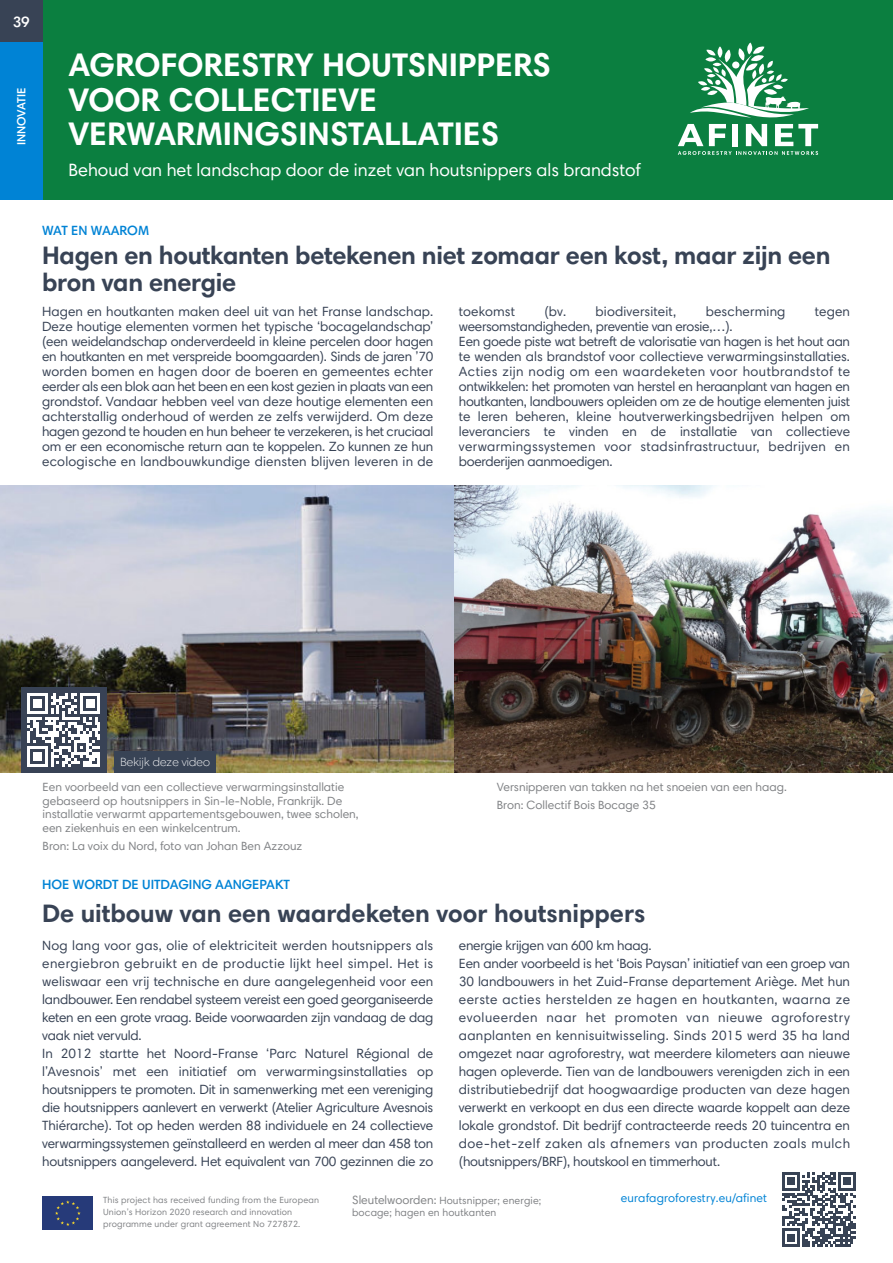
<style>
.page{position:relative;width:893px;height:1263px;background:#fff}
.page>*{position:absolute;margin:0;border:0;box-sizing:border-box;transform-origin:0 0}
.t1{font:700 33px/34.5px "Harmonia Sans Pro Cyr";color:#fff}
.t2{font:700 25.5px/27px "Harmonia Sans Pro Cyr";letter-spacing:-.01em;color:#384355}
.t3{font:18px "Harmonia Sans Pro Cyr";color:#fff}
.t4{font:600 15px "Harmonia Sans Pro Cyr";color:#fff}
.t5{font:13.5px/18px "Harmonia Sans Pro Cyr";color:#384355}
.t6{font:600 13.5px "Harmonia Sans Pro Cyr";color:#0083d5}
.t7{font:12px/13.5px "Harmonia Sans Pro Cyr";color:#808285}
.t8{font:12px "Harmonia Sans Pro Cyr";letter-spacing:.015em;color:#0083d5}
.t9{font:300 12px "Harmonia Sans Pro Cyr";letter-spacing:.01em;color:#fff}
.t10{font:600 12px "Harmonia Sans Pro Cyr";color:#fff}
.t11{font:10.5px "Harmonia Sans Pro Cyr";letter-spacing:.01em;color:#808285}
.t12{font:9px/12px "Harmonia Sans Pro Cyr";letter-spacing:.015em;color:#808285}
.s1{font-size:12px;color:#818385}
</style>
<div class="page">
<div style="left:0;top:0;width:893px;height:200px;background:#0b7f40"></div>
<div style="left:0;top:0;width:43px;height:43px;background:#384355"></div>
<div style="left:0;top:43px;width:43px;height:157px;background:#0083d5"></div>
<svg style="left:678px;top:43px;width:140px;height:112px"></svg>
<svg style="left:782px;top:1172px;width:74px;height:74px"></svg>
<div style="left:42px;top:1196px;width:51px;height:34px;background:#263a79"></div>
<svg style="left:55px;top:1200px;width:26px;height:26px"></svg>
<img style="left:0;top:486px;width:455px;height:286px">
<div style="left:21px;top:687px;width:85px;height:85px;background:#384255"></div>
<svg style="left:27px;top:693px;width:73px;height:73px"></svg>
<div style="left:115px;top:751px;width:101px;height:21px;background:#384355"></div>
<img style="left:455px;top:486px;width:438px;height:286px">
<p class="t4" style="left:13px;top:16px;width:19px">39</p>
<p class="t10" style="left:17px;top:145px;width:59px;rotate:-90deg">INNOVATIE</p>
<h1 class="t1" style="left:68px;top:51px;width:484px">AGROFORESTRY HOUTSNIPPERS<br>VOOR COLLECTIEVE<br>VERWARMINGSINSTALLATIES</h1>
<h3 class="t3" style="left:68px;top:163px;width:574px">Behoud van het landschap door de inzet van houtsnippers als brandstof</h3>
<p class="t6" style="left:42px;top:225px;width:108px">WAT EN WAAROM</p>
<h2 class="t2" style="left:42px;top:245px;width:790px">Hagen en houtkanten betekenen niet zomaar een kost, maar zijn een bron van energie</h2>
<p class="t5" style="left:42px;top:305px;width:393px;line-height:15px;text-align:justify">Hagen en houtkanten maken deel uit van het Franse landschap.<br>Deze houtige elementen vormen het typische ‘bocagelandschap’ (een weidelandschap onderverdeeld in kleine percelen door hagen en houtkanten en met verspreide boomgaarden). Sinds de jaren ’70 worden bomen en hagen door de boeren en gemeentes echter eerder als een blok aan het been en een kost gezien in plaats van een grondstof. Vandaar hebben veel van deze houtige elementen een achterstallig onderhoud of werden ze zelfs verwijderd. Om deze hagen gezond te houden en hun beheer te verzekeren, is het cruciaal om er een economische return aan te koppelen. Zo kunnen ze hun ecologische en landbouwkundige diensten blijven leveren in de</p>
<p class="t5" style="left:459px;top:304px;width:58px">toekomst</p>
<p class="t5" style="left:544px;top:304px;width:134px">(bv. biodiversiteit,</p>
<p class="t5" style="left:706px;top:304px;width:81px">bescherming</p>
<p class="t5" style="left:815px;top:304px;width:37px">tegen</p>
<p class="t5" style="left:459px;top:320px;width:393px;line-height:15px">weersomstandigheden, preventie van erosie,…).<br>Een goede piste wat betreft de valorisatie van hagen is het hout aan te wenden als brandstof voor collectieve verwarmingsinstallaties.<br>Acties zijn nodig om een waardeketen voor houtbrandstof te ontwikkelen: het promoten van herstel en heraanplant van hagen en houtkanten, landbouwers opleiden om ze de houtige elementen juist te leren beheren, kleine houtverwerkingsbedrijven helpen om leveranciers te vinden en de installatie van collectieve verwarmingssystemen voor stadsinfrastructuur, bedrijven en boerderijen aanmoedigen.</p>
<p class="t9" style="left:120px;top:757px;width:91px">Bekijk deze video</p>
<p class="t7" style="left:43px;top:781px;width:318px">Een voorbeeld van een collectieve verwarmingsinstallatie gebaseerd op houtsnippers in Sin-le-Noble, Frankrijk. De installatie verwarmt appartementsgebouwen, twee scholen, een ziekenhuis en een winkelcentrum.</p>
<p class="t7" style="left:43px;top:840px;width:261px">Bron: La voix du Nord, foto van Johan Ben Azzouz</p>
<p class="t6" style="left:42px;top:879px;width:249px">HOE WORDT DE UITDAGING AANGEPAKT</p>
<p class="t7" style="left:497px;top:779px;width:291px;line-height:18px">Versnipperen van takken na het snoeien van een haag.<br>Bron: Collectif Bois Bocage 35</p>
<h2 class="t2" style="left:42px;top:903px;width:605px">De uitbouw van een waardeketen voor houtsnippers</h2>
<p class="t5" style="left:42px;top:938px;width:393px">Nog lang voor gas, olie of elektriciteit werden houtsnippers als energiebron gebruikt en de productie lijkt heel simpel. Het is weliswaar een vrij technische en dure aangelegenheid voor een landbouwer. Een rendabel systeem vereist een goed georganiseerde keten en een grote vraag. Beide voorwaarden zijn vandaag de dag vaak niet vervuld.<br>In 2012 startte het Noord-Franse ‘Parc Naturel Régional de l’Avesnois’ met een initiatief om verwarmingsinstallaties op houtsnippers te promoten. Dit in samenwerking met een vereniging die houtsnippers aanlevert en verwerkt (Atelier Agriculture Avesnois Thiérarche). Tot op heden werden 88 individuele en 24 collectieve verwarmingssystemen geïnstalleerd en werden al meer dan 458 ton houtsnippers aangeleverd. Het equivalent van 700 gezinnen die zo</p>
<p class="t5" style="left:459px;top:938px;width:393px">energie krijgen van 600 km haag.<br>Een ander voorbeeld is het ‘Bois Paysan’ initiatief van een groep van 30 landbouwers in het Zuid-Franse departement Ariège. Met hun eerste acties herstelden ze hagen en houtkanten, waarna ze evolueerden naar het promoten van nieuwe agroforestry aanplanten en kennisuitwisseling. Sinds 2015 werd 35 ha land omgezet naar agroforestry, wat meerdere kilometers aan nieuwe hagen opleverde. Tien van de landbouwers verenigden zich in een distributiebedrijf dat hoogwaardige producten van deze hagen verwerkt en verkoopt en dus een directe waarde koppelt aan deze lokale grondstof. Dit bedrijf contracteerde reeds 20 tuincentra en doe-het-zelf zaken als afnemers van producten zoals mulch (houtsnippers/BRF), houtskool en timmerhout.</p>
<p class="t12" style="left:103px;top:1195px;width:217px">This project has received funding from the European<br>Union’s Horizon 2020 research and innovation programme under grant agreement No 727872.</p>
<p class="t11" style="left:352px;top:1196px;width:191px"><span class="s1">Sleutelwoorden:</span> Houtsnipper; energie;</p>
<p class="t8" style="left:621px;top:1193px;width:148px">eurafagroforestry.eu/afinet</p>
<p class="t11" style="left:352px;top:1208px;width:146px">bocage; hagen en houtkanten</p>
</div>
